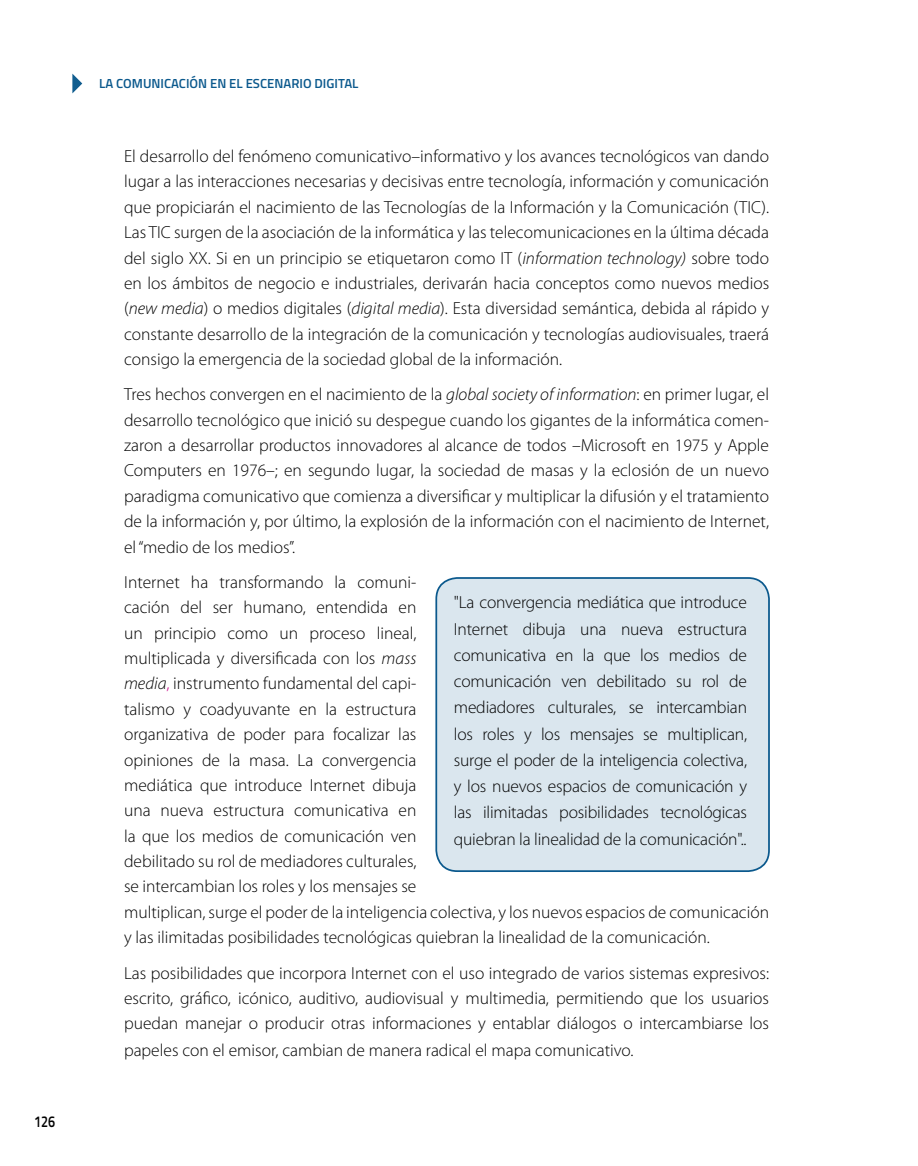
<style>
.page{position:relative;width:918px;height:1166px;background:#fff}
.page>*{position:absolute;margin:0;border:0;box-sizing:border-box;transform-origin:0 0}
.Cuerpo{font:300 17.5px/25.4px "Myriad Pro";color:#000;text-align:justify}
.t1{font:600 15.75px "Titillium";color:#000;scale:.8 1}
.t2{font:600 13.12px "Titillium";color:#0b598d}
.s1{font-style:italic}
.s2{color:#ca0088}
</style>
<div class="page">
<svg style="left:72px;top:74px;width:10px;height:19px"></svg>
<div style="left:436px;top:578px;width:333px;height:293px;background:#dae6ee;border-radius:21px"></div>
<div style="left:435px;top:577px;width:335px;height:295px;border:2px solid #0b598d;border-radius:21px"></div>
<p class="t1" style="left:34px;top:1110px;width:28px">126</p>
<p class="t2" style="left:99px;top:74px;width:261px">LA COMUNICACIÓN EN EL ESCENARIO DIGITAL</p>
<p class="Cuerpo" style="left:124px;top:143px;width:646px">El desarrollo del fenómeno comunicativo–informativo y los avances tecnológicos van dando lugar a las interacciones necesarias y decisivas entre tecnología, información y comunicación que propiciarán el nacimiento de las Tecnologías de la Información y la Comunicación (TIC).<br>Las TIC surgen de la asociación de la informática y las telecomunicaciones en la última década del siglo XX. Si en un principio se etiquetaron como IT (<span class="s1">information technology)</span> sobre todo en los ámbitos de negocio e industriales, derivarán hacia conceptos como nuevos medios (<span class="s1">new media</span>) o medios digitales (<span class="s1">digital media</span>). Esta diversidad semántica, debida al rápido y constante desarrollo de la integración de la comunicación y tecnologías audiovisuales, traerá consigo la emergencia de la sociedad global de la información.</p>
<p class="Cuerpo" style="left:124px;top:382px;width:646px">Tres hechos convergen en el nacimiento de la <span class="s1">global society of information</span>: en primer lugar, el desarrollo tecnológico que inició su despegue cuando los gigantes de la informática comen&shy;zaron a desarrollar productos innovadores al alcance de todos –Microsoft en 1975 y Apple Computers en 1976–; en segundo lugar, la sociedad de masas y la eclosión de un nuevo paradigma comunicativo que comienza a diversificar y multiplicar la difusión y el tratamiento de la información y, por último, la explosión de la información con el nacimiento de Internet, el “medio de los medios”.</p>
<p class="Cuerpo" style="left:124px;top:569px;width:646px;text-align:left">Internet ha transformando la comuni-<br>cación del ser humano, entendida en<br>un principio como un proceso lineal,<br>multiplicada y diversificada con los <span class="s1">mass<br>media</span><span class="s2">,</span> instrumento fundamental del capi-<br>talismo y coadyuvante en la estructura<br>organizativa de poder para focalizar las<br>opiniones de la masa. La convergencia<br>mediática que introduce Internet dibuja<br>una nueva estructura comunicativa en<br>la que los medios de comunicación ven<br>debilitado su rol de mediadores culturales,<br>se intercambian los roles y los mensajes se<br>multiplican, surge el poder de la inteligencia colectiva, y los nuevos espacios de comunicación y las ilimitadas posibilidades tecnológicas quiebran la linealidad de la comunicación.</p>
<p class="Cuerpo" style="left:124px;top:959px;width:646px">Las posibilidades que incorpora Internet con el uso integrado de varios sistemas expresivos: escrito, gráfico, icónico, auditivo, audiovisual y multimedia, permitiendo que los usuarios puedan manejar o producir otras informaciones y entablar diálogos o intercambiarse los papeles con el emisor, cambian de manera radical el mapa comunicativo.</p>
<p class="Cuerpo" style="left:454px;top:589px;width:295px;line-height:26.2px">"La convergencia mediática que introduce Internet dibuja una nueva estructura comunicativa en la que los medios de comunicación ven debilitado su rol de mediadores culturales, se intercambian los roles y los mensajes se multiplican, surge el poder de la inteligencia colectiva, y los nuevos espacios de comunicación y las ilimitadas posibilidades tecnológicas quiebran la linealidad de la comunicación"..</p>
</div>
